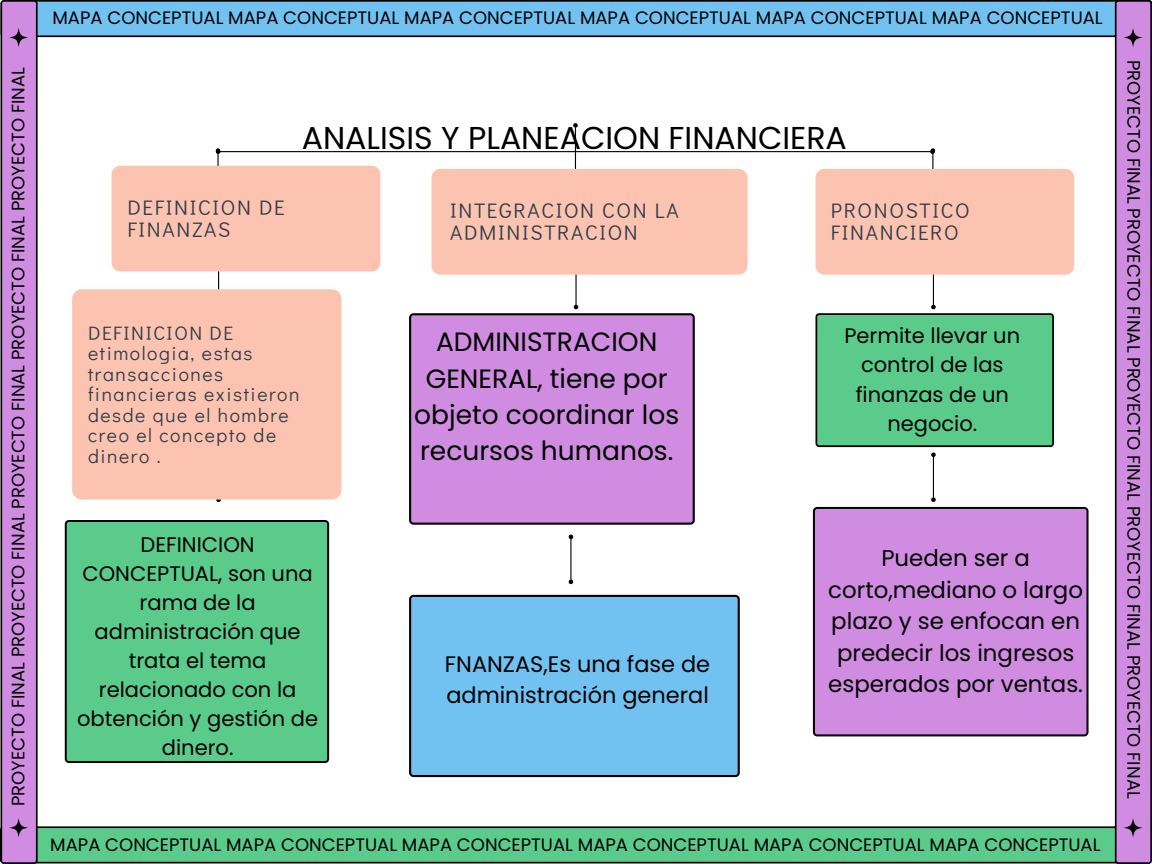
<style>
.page{position:relative;width:1152px;height:864px;background:#fff}
.page>*{position:absolute;margin:0;border:0;box-sizing:border-box;transform-origin:0 0}
.t1{font:31.65px "Poppins";color:#000}
.t2{font:26.55px/36.5px "Poppins";color:#000;text-align:center}
.t3{font:22.95px/31.5px "Poppins";color:#000;text-align:center}
.t4{font:22.5px/30.9px "Poppins";color:#000}
.t5{font:21px/29px "Poppins";color:#000;text-align:center}
.t6{font:21px/22.4px "Didact Gothic";letter-spacing:.08em;color:#323f49}
.t7{font:19.35px/20.4px "Didact Gothic";letter-spacing:.08em;color:#323f49}
.t8{font:18px/24.3px "Poppins";color:#000;text-align:center}
</style>
<div class="page">
<div style="left:409px;top:313px;width:286px;height:212px;background:#cf8ce1"></div>
<hr style="left:220px;top:151px;width:711px;height:1px;background:#000">
<hr style="left:217px;top:153px;width:2px;height:32px;background:#000">
<svg style="left:215px;top:148px;width:6px;height:7px"></svg>
<hr style="left:932px;top:153px;width:1px;height:32px;background:#000">
<svg style="left:929px;top:148px;width:7px;height:7px"></svg>
<hr style="left:575px;top:127px;width:1px;height:48px;background:#000">
<svg style="left:573px;top:123px;width:5px;height:5px"></svg>
<svg style="left:38px;top:826px;width:1077px;height:38px;background:#56ba81"></svg>
<svg style="left:38px;top:0;width:1077px;height:37px;background:#67b0db"></svg>
<svg style="left:0;top:0;width:38px;height:864px;background:#bb81cb"></svg>
<svg style="left:1115px;top:0;width:37px;height:864px;background:#bb7ecb"></svg>
<div style="left:65px;top:520px;width:264px;height:243px;background:#5bcb8b"></div>
<div style="left:409px;top:595px;width:331px;height:182px;background:#71c2f1"></div>
<div style="left:813px;top:507px;width:276px;height:229px;background:#cf8ce1"></div>
<hr style="left:218px;top:271px;width:1px;height:34px;background:#000">
<hr style="left:575px;top:271px;width:2px;height:34px;background:#000">
<svg style="left:573px;top:304px;width:6px;height:6px"></svg>
<hr style="left:933px;top:271px;width:1px;height:34px;background:#000">
<hr style="left:570px;top:539px;width:2px;height:41px;background:#000">
<svg style="left:568px;top:579px;width:6px;height:6px"></svg>
<svg style="left:568px;top:534px;width:6px;height:6px"></svg>
<hr style="left:933px;top:457px;width:1px;height:41px;background:#000">
<svg style="left:931px;top:497px;width:5px;height:5px"></svg>
<svg style="left:815px;top:304px;width:239px;height:154px;background:#6dca95"></svg>
<div style="left:72px;top:289px;width:270px;height:211px;background:#fdc3b1;border-radius:10px"></div>
<div style="left:431px;top:169px;width:317px;height:106px;background:#fdc3b1;border-radius:9px"></div>
<div style="left:815px;top:169px;width:259px;height:106px;background:#fdc3b1;border-radius:9px"></div>
<div style="left:112px;top:166px;width:268px;height:106px;background:#fdc3b1;border-radius:9px"></div>
<p class="t8" style="left:52px;top:6px;width:1052px">MAPA CONCEPTUAL MAPA CONCEPTUAL MAPA CONCEPTUAL MAPA CONCEPTUAL MAPA CONCEPTUAL MAPA CONCEPTUAL</p>
<p class="t8" style="left:6px;top:806px;width:740px;rotate:-90deg">PROYECTO FINAL PROYECTO FINAL PROYECTO FINAL PROYECTO FINAL PROYECTO FINAL</p>
<p class="t8" style="left:1146px;top:60px;width:740px;rotate:90deg">PROYECTO FINAL PROYECTO FINAL PROYECTO FINAL PROYECTO FINAL PROYECTO FINAL</p>
<h1 class="t1" style="left:302px;top:116px;width:547px">ANALISIS Y PLANEACION FINANCIERA</h1>
<p class="t6" style="left:127px;top:196px;width:159px">DEFINICION DE<br>FINANZAS</p>
<p class="t6" style="left:450px;top:199px;width:230px">INTEGRACION CON LA<br>ADMINISTRACION</p>
<p class="t6" style="left:831px;top:199px;width:140px">PRONOSTICO<br>FINANCIERO</p>
<p class="t7" style="left:88px;top:322px;width:213px">DEFINICION DE etimologia, estas transacciones financieras existieron desde que el hombre creo el concepto de dinero .</p>
<p class="t5" style="left:844px;top:321px;width:177px">Permite llevar un control de las finanzas de un negocio.</p>
<h2 class="t2" style="left:414px;top:324px;width:266px">ADMINISTRACION<br>GENERAL, tiene por objeto coordinar los recursos humanos.</h2>
<p class="t8" style="left:121px;top:355px;width:191px">ayuda a entender un tema al relacionar ideas y conceptos.</p>
<p class="t5" style="left:77px;top:531px;width:242px">DEFINICION<br>CONCEPTUAL, son una rama de la administración que trata el tema relacionado con la obtención y gestión de dinero.</p>
<p class="t3" style="left:828px;top:542px;width:256px">Pueden ser a corto,mediano o largo plazo y se enfocan en predecir los ingresos esperados por ventas.</p>
<p class="t4" style="left:445px;top:648px;width:267px">FNANZAS,Es una fase de administración general</p>
<p class="t8" style="left:50px;top:832px;width:1052px">MAPA CONCEPTUAL MAPA CONCEPTUAL MAPA CONCEPTUAL MAPA CONCEPTUAL MAPA CONCEPTUAL MAPA CONCEPTUAL</p>
</div>
